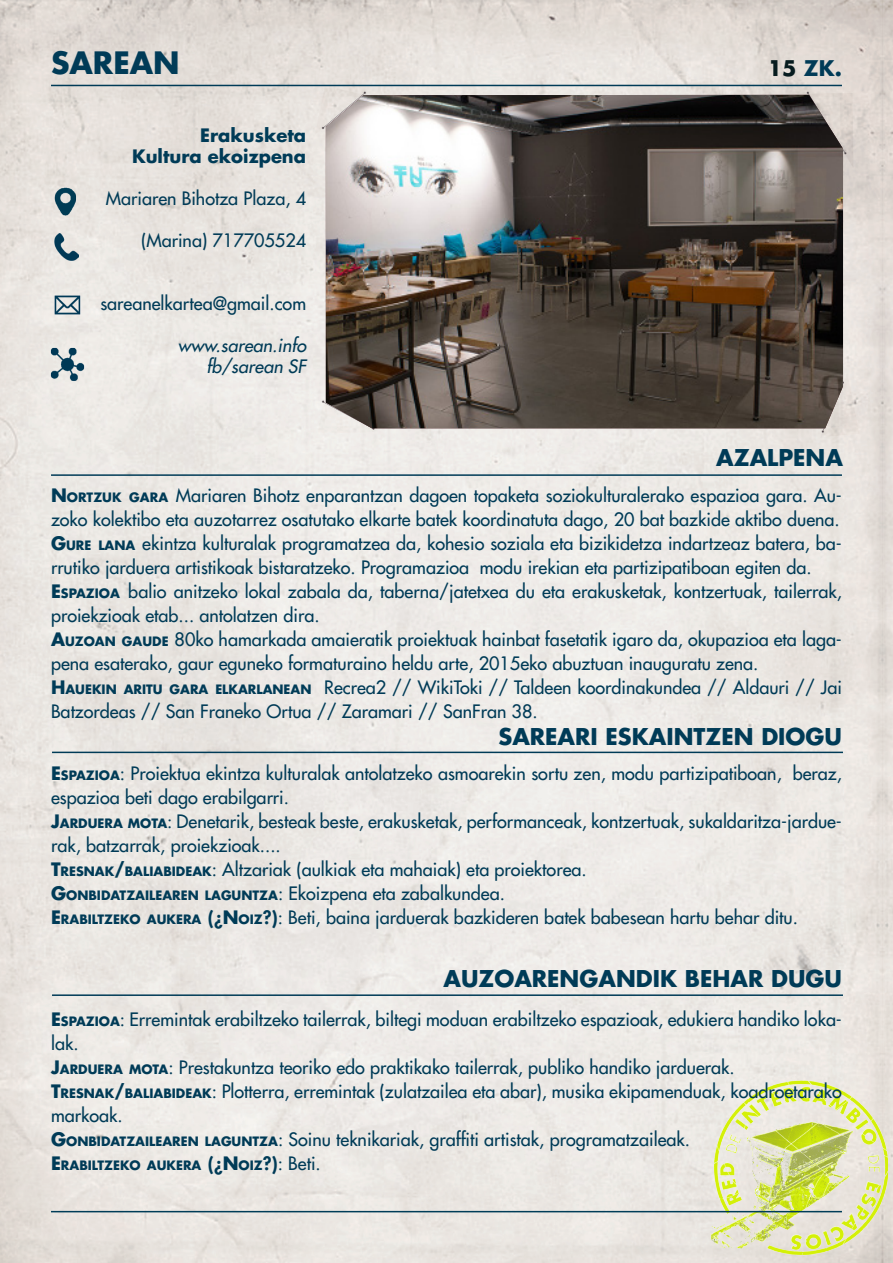
<style>
.page{position:relative;width:893px;height:1263px;background:#fff}
.page>*{position:absolute;margin:0;border:0;box-sizing:border-box;transform-origin:0 0}
.t1{font:700 30px "Futura LT";color:#003b57}
.t2{font:700 22.5px "Futura LT";color:#003b57}
.t3{font:700 21px "Futura LT";color:#003b57}
.t4{font:18px/24px "Futura LT";color:#003b57}
.t5{font:700 18px "Futura LT";color:#003b57}
.t6{font:italic 18px "Futura LT";color:#003b57}
.t7{font:700 12.6px "Futura LT";color:#003b57}
.s1{color:#071c1f}
.s2{font-weight:700}
.s3{font-weight:700;font-size:12.6px}
.s4{font-weight:800}
.s5{font-size:18px}
.s6{font-weight:800;font-size:18px}
.s7{font-weight:400;font-size:18px}
</style>
<div class="page">
<img style="left:0;top:0;width:893px;height:1263px">
<img style="left:326px;top:95px;width:517px;height:333px">
<img style="left:710px;top:1080px;width:178px;height:175px">
<hr style="left:51px;top:85px;width:791px;height:1px;background:#003b57">
<hr style="left:51px;top:474px;width:791px;height:2px;background:#003b57">
<hr style="left:52px;top:752px;width:791px;height:1px;background:#003b57">
<hr style="left:52px;top:994px;width:791px;height:2px;background:#003b57">
<hr style="left:51px;top:1211px;width:791px;height:1px;background:#003d58">
<img style="left:49px;top:185px;width:35px;height:36px">
<img style="left:51px;top:294px;width:32px;height:22px">
<img style="left:50px;top:346px;width:35px;height:35px">
<img style="left:52px;top:233px;width:27px;height:27px">
<p class="t1" style="left:51px;top:43px;width:130px">SAREAN</p>
<p class="t3" style="left:768px;top:54px;width:76px"><span class="s1">15</span> ZK.</p>
<p class="t5" style="left:200px;top:123px;width:107px">Erakusketa</p>
<p class="t5" style="left:132px;top:144px;width:176px">Kultura ekoizpena</p>
<p class="t4" style="left:106px;top:186px;width:202px">Mariaren Bihotza Plaza, 4</p>
<p class="t4" style="left:141px;top:228px;width:166px">(Marina) 717705524</p>
<p class="t4" style="left:100px;top:291px;width:207px">sareanelkartea@gmail.com</p>
<p class="t6" style="left:178px;top:334px;width:130px">www.sarean.info</p>
<p class="t6" style="left:206px;top:355px;width:101px">fb/sarean SF</p>
<p class="t2" style="left:716px;top:442px;width:128px">AZALPENA</p>
<p class="t4" style="left:51px;top:483px;width:792px"><span class="s2">N</span> <span class="s3">ORTZUK GARA</span> Mariaren Bihotz enparantzan dagoen topaketa soziokulturalerako espazioa gara. Au&shy;zoko kolektibo eta auzotarrez osatutako elkarte batek koordinatuta dago, 20 bat bazkide aktibo duena.</p>
<p class="t4" style="left:51px;top:531px;width:792px"><span class="s2">G</span><span class="s3">URE LANA</span> ekintza kulturalak programatzea da, kohesio soziala eta bizikidetza indartzeaz batera, ba&shy;rrutiko jarduera artistikoak bistaratzeko. Programazioa modu irekian eta partizipatiboan egiten da.</p>
<p class="t4" style="left:51px;top:579px;width:792px"><span class="s2">E</span><span class="s3">SPAZIOA</span> balio anitzeko lokal zabala da, taberna/jatetxea du eta erakusketak, kontzertuak, tailerrak, proiekzioak etab... antolatzen dira.</p>
<p class="t4" style="left:51px;top:627px;width:792px"><span class="s2">A</span><span class="s3">UZOAN GAUDE</span> 80ko hamarkada amaieratik proiektuak hainbat fasetatik igaro da, okupazioa eta laga&shy;pena esaterako, gaur eguneko formaturaino heldu arte, 2015eko abuztuan inauguratu zena.</p>
<p class="t4" style="left:51px;top:675px;width:792px"><span class="s2">H</span><span class="s3">AUEKIN ARITU GARA ELKARLANEAN</span> Recrea2 // WikiToki // Taldeen koordinakundea // Aldauri // Jai<br>Batzordeas // San Franeko Ortua // Zaramari // SanFran 38.</p>
<p class="t2" style="left:498px;top:722px;width:345px">SAREARI ESKAINTZEN DIOGU</p>
<p class="t4" style="left:51px;top:761px;width:792px"><span class="s2">E</span><span class="s3">SPAZIOA</span>: Proiektua ekintza kulturalak antolatzeko asmoarekin sortu zen, modu partizipatiboan, beraz, espazioa beti dago erabilgarri.</p>
<p class="t4" style="left:51px;top:809px;width:792px"><span class="s2">J</span><span class="s3">ARDUERA MOTA</span>: Denetarik, besteak beste, erakusketak, performanceak, kontzertuak, sukaldaritza-jardue&shy;rak, batzarrak, proiekzioak....</p>
<p class="t4" style="left:51px;top:857px;width:537px"><span class="s2">T</span><span class="s3">RESNAK</span><span class="s2">/</span><span class="s3">BALIABIDEAK</span>: Altzariak (aulkiak eta mahaiak) eta proiektorea.</p>
<p class="t4" style="left:51px;top:881px;width:455px"><span class="s2">G</span><span class="s3">ONBIDATZAILEAREN LAGUNTZA</span>: Ekoizpena eta zabalkundea.</p>
<p class="t4" style="left:51px;top:905px;width:748px"><span class="s2">E</span><span class="s3">RABILTZEKO AUKERA</span> <span class="s2">(</span><span class="s4">¿</span><span class="s2">N</span> <span class="s3">OIZ</span><span class="s4">?</span><span class="s2">)</span>: Beti, baina jarduerak bazkideren batek babesean hartu behar ditu.</p>
<p class="t2" style="left:443px;top:963px;width:400px">AUZOARENGANDIK BEHAR DUGU</p>
<p class="t4" style="left:51px;top:1007px;width:792px"><span class="s2">E</span><span class="s3">SPAZIOA</span>: Erremintak erabiltzeko tailerrak, biltegi moduan erabiltzeko espazioak, edukiera handiko loka&shy;lak.</p>
<p class="t4" style="left:51px;top:1055px;width:685px"><span class="s2">J</span><span class="s3">ARDUERA MOTA</span>: Prestakuntza teoriko edo praktikako tailerrak, publiko handiko jarduerak.</p>
<p class="t4" style="left:51px;top:1079px;width:792px"><span class="s2">T</span><span class="s3">RESNAK</span><span class="s2">/</span><span class="s3">BALIABIDEAK</span>: Plotterra, erremintak (zulatzailea eta abar), musika ekipamenduak, koadroetarako markoak.</p>
<p class="t4" style="left:51px;top:1127px;width:640px"><span class="s2">G</span><span class="s3">ONBIDATZAILEAREN LAGUNTZA</span>: Soinu teknikariak, graffiti artistak, programatzaileak.</p>
<p class="t7" style="left:51px;top:1157px;width:271px"><span class="s5">E</span>RABILTZEKO AUKERA <span class="s5">(</span><span class="s6">¿</span><span class="s5">N</span> OIZ<span class="s6">?</span><span class="s5">)</span><span class="s7">: Beti.</span></p>
</div>
